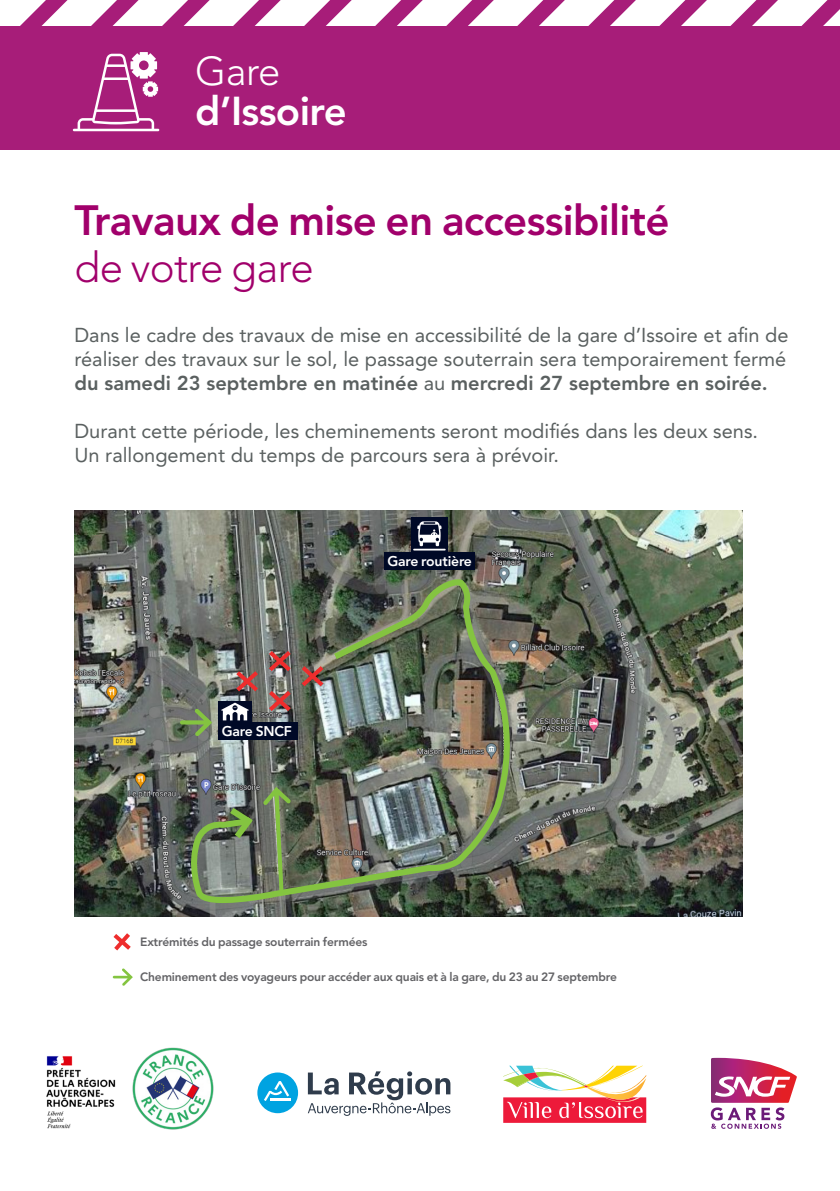
<style>
.page{position:relative;width:840px;height:1191px;background:#fff}
.page>*{position:absolute;margin:0;border:0;box-sizing:border-box;transform-origin:0 0}
.SOUS-TITRE{font:800 42px "Avenir LT Std";letter-spacing:-.015em;color:#a1006b}
.SOUS-TITRE-2{font:300 42px "Avenir LT Std";letter-spacing:-.015em;color:#a1006b}
.DATE___DURÉE{font:800 40px "Avenir LT Std";letter-spacing:-.015em;color:#fff}
.DATE___DURÉE-2{font:300 40px "Avenir LT Std";color:#fff}
.t1{font:20px/24px "Avenir LT Std";color:#5a6060;text-align:justify}
.DATE___DURÉE-3{font:800 14px "Avenir LT Std";letter-spacing:-.015em;color:#fff}
.DATE___DURÉE-4{font:800 12px "Avenir LT Std";letter-spacing:-.015em;color:#636366}
.s1{font-weight:800}
</style>
<div class="page">
<div style="left:0;top:0;width:839px;height:149px;background:#a71d79"></div>
<svg style="left:0;top:0;width:839px;height:26px"></svg>
<svg style="left:73px;top:52px;width:86px;height:79px"></svg>
<svg style="left:710px;top:1057px;width:86px;height:71px"></svg>
<svg style="left:307px;top:1071px;width:143px;height:44px"></svg>
<div style="left:257px;top:1072px;width:41px;height:41px;background:#00a3e1;border-radius:50%"></div>
<hr style="left:270px;top:1098px;width:20px;height:3px;background:#fff">
<svg style="left:264px;top:1081px;width:25px;height:20px"></svg>
<svg style="left:503px;top:1065px;width:143px;height:57px"></svg>
<img style="left:46px;top:1056px;width:70px;height:73px">
<img style="left:132px;top:1047px;width:82px;height:83px">
<img style="left:75px;top:510px;width:667px;height:406px">
<div style="left:411px;top:517px;width:36px;height:36px;background:linear-gradient(to right,#000825,#020b28)"></div>
<svg style="left:413px;top:521px;width:32px;height:29px"></svg>
<svg style="left:113px;top:933px;width:18px;height:18px"></svg>
<div style="left:383px;top:552px;width:91px;height:18px;background:#000926"></div>
<svg style="left:180px;top:708px;width:8px;height:28px"></svg>
<svg style="left:113px;top:968px;width:20px;height:17px"></svg>
<img style="left:188px;top:580px;width:333px;height:328px">
<img style="left:223px;top:787px;width:68px;height:111px">
<p class="DATE___DURÉE-2" style="left:195px;top:48px;width:87px">Gare</p>
<p class="DATE___DURÉE" style="left:195px;top:87px;width:153px">d’Issoire</p>
<p class="SOUS-TITRE" style="left:75px;top:196px;width:596px">Travaux de mise en accessibilité</p>
<p class="SOUS-TITRE-2" style="left:75px;top:243px;width:240px">de votre gare</p>
<p class="t1" style="left:74px;top:323px;width:715px">Dans le cadre des travaux de mise en accessibilité de la gare d’Issoire et afin de réaliser des travaux sur le sol, le passage souterrain sera temporairement fermé <span class="s1">du samedi 23 septembre en matinée</span> au <span class="s1">mercredi 27 septembre en soirée.</span></p>
<p class="t1" style="left:74px;top:419px;width:684px">Durant cette période, les cheminements seront modifiés dans les deux sens.</p>
<p class="t1" style="left:74px;top:443px;width:485px">Un rallongement du temps de parcours sera à prévoir.</p>
<p class="DATE___DURÉE-3" style="left:222px;top:723px;width:72px">Gare SNCF</p>
<p class="DATE___DURÉE-3" style="left:387px;top:553px;width:86px">Gare routière</p>
<p class="DATE___DURÉE-4" style="left:140px;top:934px;width:229px">Extrémités du passage souterrain fermées</p>
<p class="DATE___DURÉE-4" style="left:140px;top:970px;width:478px">Cheminement des voyageurs pour accéder aux quais et à la gare, du 23 au 27 septembre</p>
</div>
